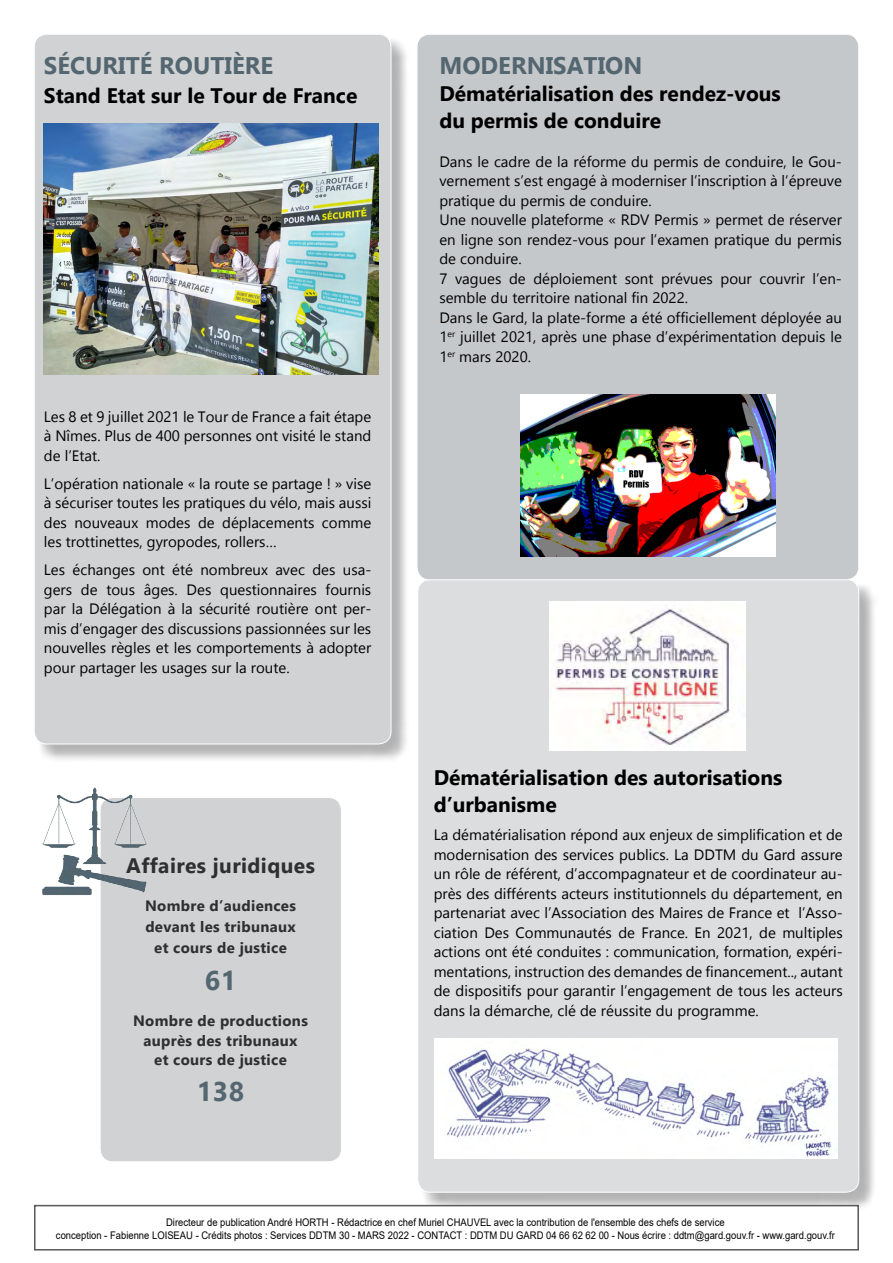
<style>
.page{position:relative;width:893px;height:1263px;background:#fff}
.page>*{position:absolute;margin:0;border:0;box-sizing:border-box;transform-origin:0 0}
.t1{font:700 27px "Gadugi";color:#546670}
.t2{font:700 24px "Gadugi";color:#546670}
.t3{font:700 21px/27px "Gadugi";color:#000}
.t4{font:700 21px "Gadugi";letter-spacing:.02em;color:#2d3031}
.t5{font:15px/19.5px "Gadugi";color:#000;text-align:justify}
.t6{font:700 15px/21px "Gadugi";letter-spacing:.02em;color:#2d3031;text-align:center}
.t7{font:10.5px/12.8px "Arial";color:#000;text-align:center;scale:.9 1}
</style>
<div class="page">
<div style="left:420px;top:582px;width:458px;height:629px;background:#000;opacity:.3"></div>
<div style="left:418px;top:579px;width:441px;height:613px;background:#dbddde;border-radius:13px"></div>
<div style="left:417px;top:34px;width:442px;height:546px;background:#c5c8ca;border-radius:13px"></div>
<div style="left:36px;top:36px;width:374px;height:727px;background:#000;opacity:.3"></div>
<div style="left:34px;top:34px;width:357px;height:710px;background:#d0d2d4;border-radius:13px"></div>
<div style="left:35px;top:1205px;width:823px;height:45px;background:#fff"></div>
<div style="left:34px;top:1205px;width:825px;height:45px;border:2px solid #58595b"></div>
<img style="left:44px;top:123px;width:335px;height:251px">
<img style="left:550px;top:602px;width:195px;height:149px">
<img style="left:435px;top:1039px;width:403px;height:120px">
<div style="left:100px;top:797px;width:241px;height:365px;background:#d0d2d4;border-radius:13px"></div>
<div style="left:100px;top:797px;width:242px;height:365px;border:1px solid #fff;border-radius:13px"></div>
<img style="left:521px;top:394px;width:255px;height:163px">
<img style="left:42px;top:787px;width:107px;height:110px">
<h2 class="t2" style="left:44px;top:51px;width:41px">Sécuri</h2>
<h2 class="t2" style="left:126px;top:51px;width:133px">té routière</h2>
<h3 class="t3" style="left:44px;top:82px;width:315px">Stand Etat sur le Tour de France</h3>
<p class="t5" style="left:44px;top:406px;width:329px">Les 8 et 9 juillet 2021 le Tour de France a fait étape à Nîmes. Plus de 400 personnes ont visité le stand de l’Etat.</p>
<p class="t5" style="left:44px;top:473px;width:329px">L’opération nationale « la route se partage ! » vise à sécuriser toutes les pratiques du vélo, mais aussi des nouveaux modes de déplacements comme les trottinettes, gyropodes, rollers…</p>
<p class="t5" style="left:44px;top:560px;width:329px">Les échanges ont été nombreux avec des usa&shy;gers de tous âges. Des questionnaires fournis par la Délégation à la sécurité routière ont per&shy;mis d’engager des discussions passionnées sur les nouvelles règles et les comportements à adopter pour partager les usages sur la route.</p>
<h3 class="t4" style="left:126px;top:853px;width:190px">Affaires juridiques</h3>
<p class="t6" style="left:145px;top:895px;width:152px">Nombre d’audiences devant les tribunaux et cours de justice</p>
<h1 class="t1" style="left:205px;top:964px;width:33px">61</h1>
<p class="t6" style="left:133px;top:1011px;width:176px;line-height:19.5px">Nombre de productions auprès des tribunaux<br>et cours de justice</p>
<h1 class="t1" style="left:197px;top:1075px;width:49px">138</h1>
<h2 class="t2" style="left:439px;top:51px;width:205px">MO DERNISATION</h2>
<h3 class="t3" style="left:439px;top:80px;width:343px">Dématérialisation des rendez-vous du permis de conduire</h3>
<p class="t5" style="left:439px;top:152px;width:404px;text-align:left">Dans le cadre de la réforme du permis de conduire, le Gou&shy;vernement s’est engagé à moderniser l’inscription à l’épreuve pratique du permis de conduire.<br>Une nouvelle plateforme « RDV Permis » permet de réserver en ligne son rendez-vous pour l’examen pratique du permis de conduire.<br>7 vagues de déploiement sont prévues pour couvrir l’en&shy;semble du territoire national fin 2022.<br>Dans le Gard, la plate-forme a été officiellement déployée au 1<sup>er</sup> juillet 2021, après une phase d’expérimentation depuis le 1<sup>er</sup> mars 2020.</p>
<h3 class="t3" style="left:434px;top:764px;width:350px">Dématérialisation des autorisations d’urbanisme</h3>
<p class="t5" style="left:434px;top:825px;width:411px">La dématérialisation répond aux enjeux de simplification et de modernisation des services publics. La DDTM du Gard assure un rôle de référent, d’accompagnateur et de coordinateur au&shy;près des différents acteurs institutionnels du département, en partenariat avec l’Association des Maires de France et l’Asso&shy;ciation Des Communautés de France. En 2021, de multiples actions ont été conduites : communication, formation, expéri&shy;mentations, instruction des demandes de financement.., autant de dispositifs pour garantir l’engagement de tous les acteurs dans la démarche, clé de réussite du programme.</p>
<p class="t7" style="left:56px;top:1216px;width:867px">Directeur de publication André HORTH - Rédactrice en chef Muriel CHAUVEL avec la contribution de l'ensemble des chefs de service<br>conception - Fabienne LOISEAU - Crédits photos : Services DDTM 30 - MARS 2022 - CONTACT : DDTM DU GARD 04 66 62 62 00 - Nous écrire : ddtm@gard.gouv.fr - www.gard.gouv.fr</p>
</div>
